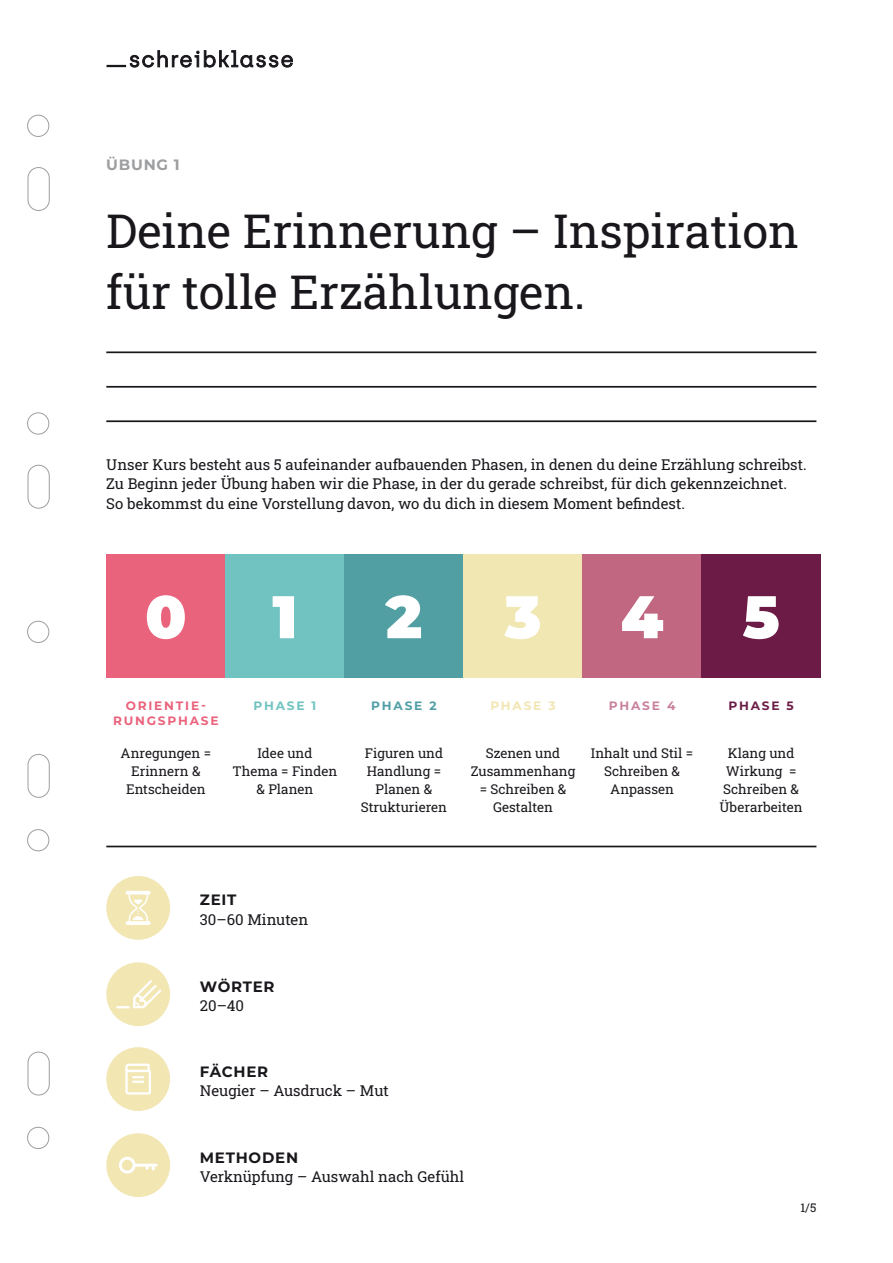
<style>
.page{position:relative;width:893px;height:1263px;background:#fff}
.page>*{position:absolute;margin:0;border:0;box-sizing:border-box;transform-origin:0 0}
.t1{font:900 60px "Montserrat";color:#fff}
.t2{font:46.95px/60.8px "Roboto Slab";color:#1a171c}
.t3{font:15px/19.5px "Roboto Slab";color:#1a171c}
.t4{font:700 15px "Montserrat";letter-spacing:.05em;color:#1a171c}
.t5{font:700 15px "Montserrat";letter-spacing:.05em;color:#9d9ea0}
.t6{font:13.5px/18px "Roboto Slab";color:#1a171c;text-align:center}
.t7{font:700 12.15px/15px "Montserrat";letter-spacing:.15em;color:#ea637c;text-align:center}
.t8{font:700 12.15px "Montserrat";letter-spacing:.15em;color:#71c3c1}
.t9{font:700 12.15px "Montserrat";letter-spacing:.15em;color:#509fa6}
.t10{font:700 12.15px "Montserrat";letter-spacing:.15em;color:#f2e6b3}
.t11{font:700 12.15px "Montserrat";letter-spacing:.15em;color:#c9829e}
.t12{font:700 12.15px "Montserrat";letter-spacing:.15em;color:#6c1d46}
.t13{font:12px "Roboto Slab";color:#1a171c}
</style>
<div class="page">
<div style="left:27px;top:115px;width:22px;height:22px;border:1px solid #9d9ea0;border-radius:50%"></div>
<div style="left:27px;top:412px;width:22px;height:22px;border:1px solid #9d9ea0;border-radius:50%"></div>
<div style="left:27px;top:621px;width:22px;height:22px;border:1px solid #9d9ea0;border-radius:50%"></div>
<div style="left:27px;top:829px;width:22px;height:22px;border:1px solid #9d9ea0;border-radius:50%"></div>
<div style="left:27px;top:1127px;width:22px;height:22px;border:1px solid #9d9ea0;border-radius:50%"></div>
<div style="left:28px;top:1052px;width:22px;height:43px;border:1px solid #9d9ea0;border-radius:11px"></div>
<div style="left:28px;top:754px;width:22px;height:44px;border:1px solid #9d9ea0;border-radius:11px"></div>
<div style="left:28px;top:465px;width:22px;height:43px;border:1px solid #9d9ea0;border-radius:11px"></div>
<div style="left:28px;top:167px;width:22px;height:44px;border:1px solid #9d9ea0;border-radius:11px"></div>
<svg style="left:107px;top:50px;width:186px;height:18px"></svg>
<hr style="left:106px;top:351px;width:710px;height:2px;background:#1a171c">
<hr style="left:106px;top:386px;width:710px;height:2px;background:#1a171c">
<hr style="left:106px;top:420px;width:710px;height:2px;background:#1a171c">
<hr style="left:106px;top:846px;width:710px;height:1px;background:#1a171c">
<div style="left:106px;top:554px;width:119px;height:123px;background:#ea637c"></div>
<div style="left:225px;top:554px;width:119px;height:123px;background:#71c3c1"></div>
<div style="left:344px;top:554px;width:119px;height:123px;background:#519fa3"></div>
<div style="left:463px;top:554px;width:120px;height:123px;background:#f1e7b2"></div>
<div style="left:583px;top:554px;width:119px;height:123px;background:#c16782"></div>
<div style="left:702px;top:554px;width:119px;height:123px;background:#6b1b45"></div>
<div style="left:106px;top:876px;width:64px;height:64px;background:#f2e6b3;border-radius:50%"></div>
<hr style="left:126px;top:891px;width:25px;height:3px;background:#fff;border-radius:2px">
<hr style="left:126px;top:921px;width:25px;height:4px;background:#fff;border-radius:2px">
<svg style="left:129px;top:894px;width:19px;height:28px"></svg>
<div style="left:106px;top:1047px;width:64px;height:64px;background:#f2e6b3;border-radius:50%"></div>
<svg style="left:125px;top:1064px;width:26px;height:30px"></svg>
<div style="left:106px;top:1133px;width:64px;height:64px;background:#f2e6b3;border-radius:50%"></div>
<svg style="left:119px;top:1157px;width:17px;height:16px"></svg>
<hr style="left:133px;top:1164px;width:25px;height:3px;background:#fff;border-radius:2px">
<svg style="left:146px;top:1166px;width:9px;height:4px"></svg>
<div style="left:106px;top:962px;width:64px;height:64px;background:#f2e6b3;border-radius:50%"></div>
<svg style="left:116px;top:980px;width:45px;height:28px"></svg>
<p class="t5" style="left:106px;top:154px;width:75px">ÜBUNG 1</p>
<h2 class="t2" style="left:106px;top:199px;width:694px">Deine Erinnerung – Inspiration für tolle Erzählungen.</h2>
<p class="t3" style="left:106px;top:454px;width:702px">Unser Kurs besteht aus 5 aufeinander aufbauenden Phasen, in denen du deine Erzählung schreibst.<br>Zu Beginn jeder Übung haben wir die Phase, in der du gerade schreibst, für dich gekennzeichnet.<br>So bekommst du eine Vorstellung davon, wo du dich in diesem Moment befindest.</p>
<h1 class="t1" style="left:145px;top:572px;width:43px">0</h1>
<h1 class="t1" style="left:272px;top:572px;width:27px">1</h1>
<h1 class="t1" style="left:386px;top:572px;width:38px">2</h1>
<h1 class="t1" style="left:505px;top:572px;width:38px">3</h1>
<h1 class="t1" style="left:621px;top:572px;width:44px">4</h1>
<h1 class="t1" style="left:742px;top:572px;width:39px">5</h1>
<p class="t7" style="left:113px;top:697px;width:107px">ORIENTIE-<br>RUNGSPHASE</p>
<p class="t6" style="left:121px;top:744px;width:92px">Anregungen =<br>Erinnern &amp;<br>Entscheiden</p>
<p class="t8" style="left:253px;top:697px;width:64px">PHASE 1</p>
<p class="t6" style="left:233px;top:744px;width:106px">Idee und<br>Thema = Finden &amp; Planen</p>
<p class="t9" style="left:371px;top:697px;width:67px">PHASE 2</p>
<p class="t6" style="left:361px;top:744px;width:88px">Figuren und<br>Handlung =<br>Planen &amp;<br>Strukturieren</p>
<p class="t10" style="left:490px;top:697px;width:67px">PHASE 3</p>
<p class="t6" style="left:471px;top:744px;width:106px">Szenen und<br>Zusammenhang = Schreiben &amp;<br>Gestalten</p>
<p class="t11" style="left:609px;top:697px;width:68px">PHASE 4</p>
<p class="t6" style="left:591px;top:744px;width:104px">Inhalt und Stil =<br>Schreiben &amp;<br>Anpassen</p>
<p class="t12" style="left:728px;top:697px;width:67px">PHASE 5</p>
<p class="t6" style="left:720px;top:744px;width:85px">Klang und<br>Wirkung =<br>Schreiben &amp;<br>Überarbeiten</p>
<p class="t4" style="left:200px;top:889px;width:38px">ZEIT</p>
<p class="t3" style="left:200px;top:909px;width:110px">30–60 Minuten</p>
<p class="t4" style="left:200px;top:975px;width:76px">WÖRTER</p>
<p class="t3" style="left:200px;top:995px;width:46px">20–40</p>
<p class="t4" style="left:200px;top:1060px;width:70px">FÄCHER</p>
<p class="t3" style="left:200px;top:1080px;width:191px">Neugier – Ausdruck – Mut</p>
<p class="t4" style="left:200px;top:1146px;width:100px">METHODEN</p>
<p class="t3" style="left:200px;top:1166px;width:266px">Verknüpfung – Auswahl nach Gefühl</p>
<p class="t13" style="left:800px;top:1199px;width:18px">1/5</p>
</div>
